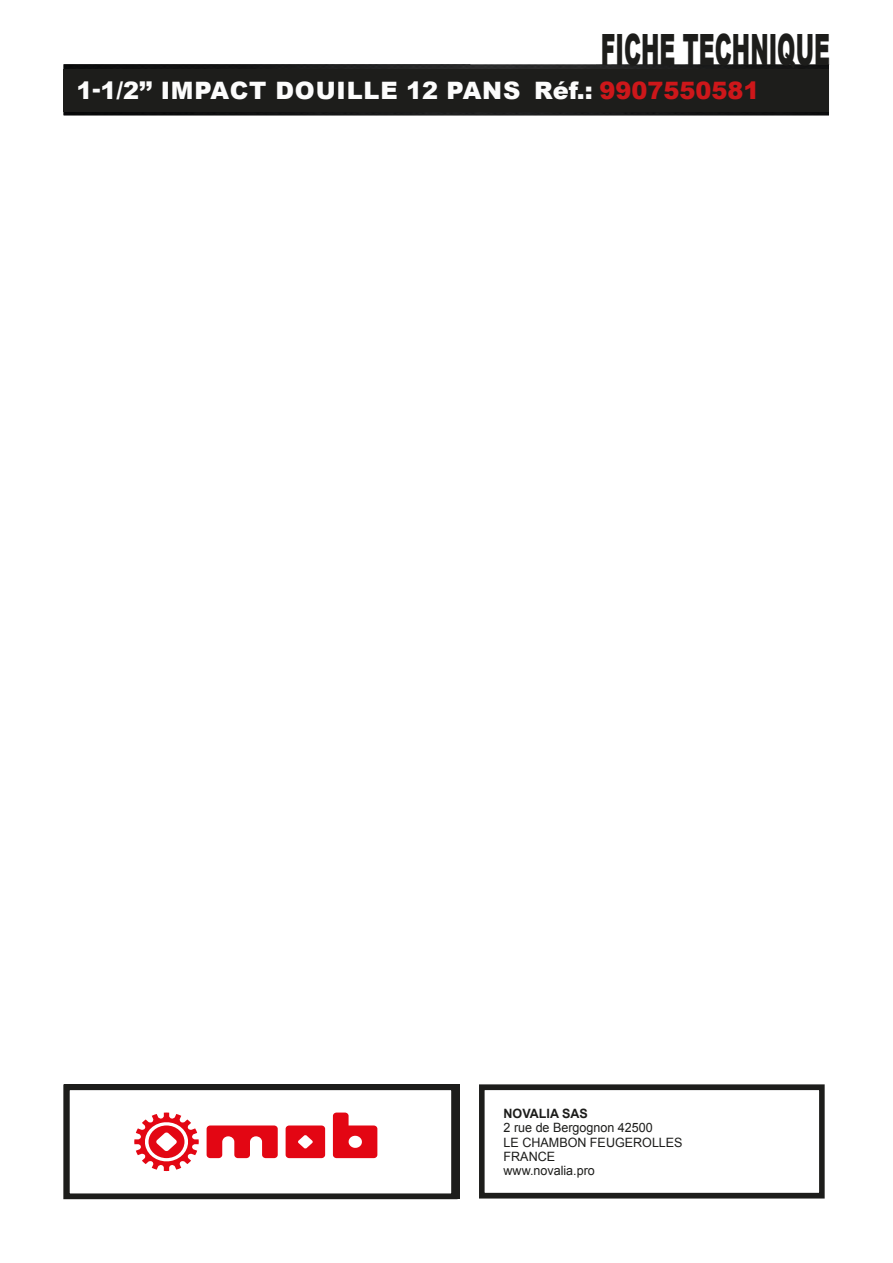
<style>
.page{position:relative;width:893px;height:1263px;background:#fff}
.page>*{position:absolute;margin:0;border:0;box-sizing:border-box;transform-origin:0 0}
.t1{font:900 43.2px "Arial";color:#1d1d1b;scale:.51 1}
.t2{font:900 24px "Arial";color:#fcfcfc}
.t3{font:12.9px/14.2px "Arial";color:#1d1d1b}
.t4{font:700 12.9px "Arial";color:#1d1d1b}
.s1{color:#cd171a}
</style>
<div class="page">
<img style="left:64px;top:64px;width:765px;height:51px">
<div style="left:64px;top:69px;width:765px;height:43px;background:#1d1d1b"></div>
<div style="left:479px;top:1084px;width:346px;height:114px;border:6px solid #1d1d1b"></div>
<div style="left:64px;top:1084px;width:393px;height:115px;border:6px solid #1d1d1b"></div>
<svg style="left:207px;top:1125px;width:71px;height:33px"></svg>
<svg style="left:286px;top:1125px;width:39px;height:33px"></svg>
<svg style="left:134px;top:1112px;width:65px;height:59px"></svg>
<svg style="left:333px;top:1112px;width:44px;height:46px"></svg>
<h1 class="t1" style="left:601px;top:18px;width:451px">FICHE TECHNIQUE</h1>
<h2 class="t2" style="left:76px;top:73px;width:685px">1-1/2’’ IMPACT DOUILLE 12 PANS Réf.: <span class="s1">9907550581</span></h2>
<p class="t4" style="left:504px;top:1105px;width:86px">NOVALIA SAS</p>
<p class="t3" style="left:504px;top:1121px;width:181px">2 rue de Bergognon 42500<br>LE CHAMBON FEUGEROLLES<br>FRANCE<br>www.novalia.pro</p>
</div>
